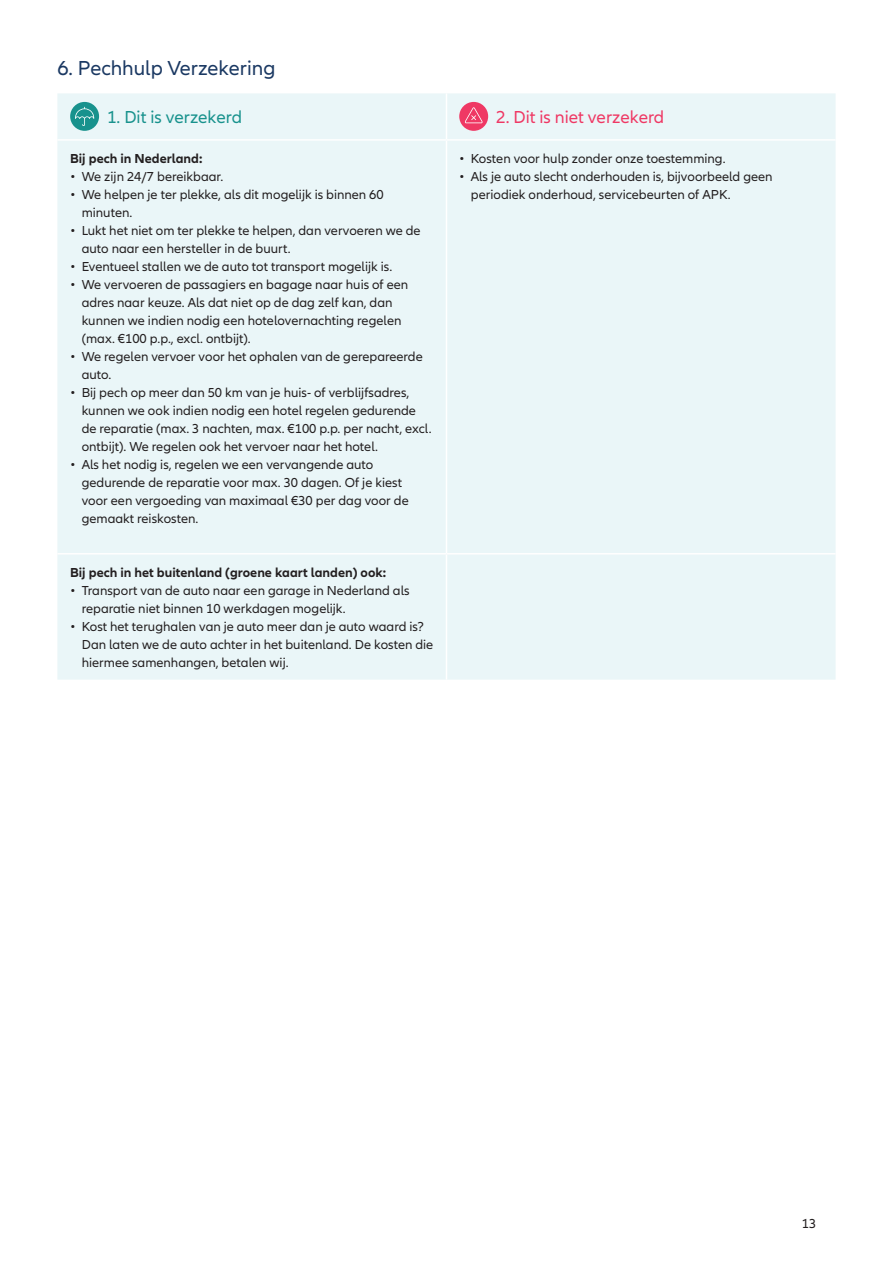
<style>
.page{position:relative;width:893px;height:1263px;background:#fff}
.page>*{position:absolute;margin:0;border:0;box-sizing:border-box;transform-origin:0 0}
.t1{font:21px "Allianz Neo";color:#1a3862}
.t2{font:18px "Allianz Neo";color:#ef3864}
.t3{font:18px "Allianz Neo";color:#18928d}
.t4{font:13.5px/18px "Allianz Neo";color:#231f20}
.t5{font:700 13.5px "Allianz Neo";color:#231f20}
</style>
<div class="page">
<div style="left:57px;top:93px;width:779px;height:587px;background:#eaf6f8"></div>
<hr style="left:446px;top:93px;width:1px;height:46px;background:#fff">
<hr style="left:57px;top:139px;width:389px;height:2px;background:#fff">
<hr style="left:446px;top:139px;width:390px;height:2px;background:#fff">
<hr style="left:446px;top:141px;width:1px;height:412px;background:#fff">
<hr style="left:57px;top:553px;width:389px;height:1px;background:#fff">
<hr style="left:446px;top:553px;width:390px;height:1px;background:#fff">
<hr style="left:446px;top:554px;width:1px;height:126px;background:#fff">
<div style="left:70px;top:102px;width:29px;height:29px;background:#18928d;border-radius:50%"></div>
<svg style="left:75px;top:107px;width:19px;height:19px"></svg>
<div style="left:459px;top:102px;width:29px;height:29px;background:#ef3864;border-radius:50%"></div>
<svg style="left:465px;top:107px;width:18px;height:16px"></svg>
<p class="t1" style="left:57px;top:56px;width:220px">6. Pechhulp Verzekering</p>
<p class="t3" style="left:107px;top:107px;width:137px">1. Dit is verzekerd</p>
<p class="t2" style="left:496px;top:107px;width:170px">2. Dit is niet verzekerd</p>
<p class="t5" style="left:70px;top:151px;width:134px">Bij pech in Nederland:</p>
<p class="t4" style="left:70px;top:168px;width:155px">• We zijn 24/7 bereikbaar.</p>
<p class="t4" style="left:82px;top:186px;width:304px;text-indent:-12px">• We helpen je ter plekke, als dit mogelijk is binnen 60 minuten.</p>
<p class="t4" style="left:82px;top:222px;width:340px;text-indent:-12px">• Lukt het niet om ter plekke te helpen, dan vervoeren we de auto naar een hersteller in de buurt.</p>
<p class="t4" style="left:70px;top:258px;width:324px">• Eventueel stallen we de auto tot transport mogelijk is.</p>
<p class="t4" style="left:82px;top:276px;width:328px;text-indent:-12px">• We vervoeren de passagiers en bagage naar huis of een adres naar keuze. Als dat niet op de dag zelf kan, dan kunnen we indien nodig een hotelovernachting regelen (max. €100 p.p., excl. ontbijt).</p>
<p class="t4" style="left:82px;top:348px;width:343px;text-indent:-12px">• We regelen vervoer voor het ophalen van de gerepareerde auto.</p>
<p class="t4" style="left:82px;top:384px;width:351px;text-indent:-12px">• Bij pech op meer dan 50 km van je huis- of verblijfsadres, kunnen we ook indien nodig een hotel regelen gedurende de reparatie (max. 3 nachten, max. €100 p.p. per nacht, excl. ontbijt). We regelen ook het vervoer naar het hotel.</p>
<p class="t4" style="left:82px;top:456px;width:329px;text-indent:-12px">• Als het nodig is, regelen we een vervangende auto gedurende de reparatie voor max. 30 dagen. Of je kiest voor een vergoeding van maximaal €30 per dag voor de gemaakt reiskosten.</p>
<p class="t4" style="left:459px;top:150px;width:268px">• Kosten voor hulp zonder onze toestemming.</p>
<p class="t4" style="left:471px;top:168px;width:303px;text-indent:-12px">• Als je auto slecht onderhouden is, bijvoorbeeld geen periodiek onderhoud, servicebeurten of APK.</p>
<p class="t5" style="left:70px;top:564px;width:318px">Bij pech in het buitenland (groene kaart landen) ook:</p>
<p class="t4" style="left:82px;top:582px;width:329px;text-indent:-12px">• Transport van de auto naar een garage in Nederland als reparatie niet binnen 10 werkdagen mogelijk.</p>
<p class="t4" style="left:82px;top:618px;width:353px;text-indent:-12px">• Kost het terughalen van je auto meer dan je auto waard is?<br>Dan laten we de auto achter in het buitenland. De kosten die hiermee samenhangen, betalen wij.</p>
<p class="t4" style="left:802px;top:1214px;width:16px">13</p>
</div>
